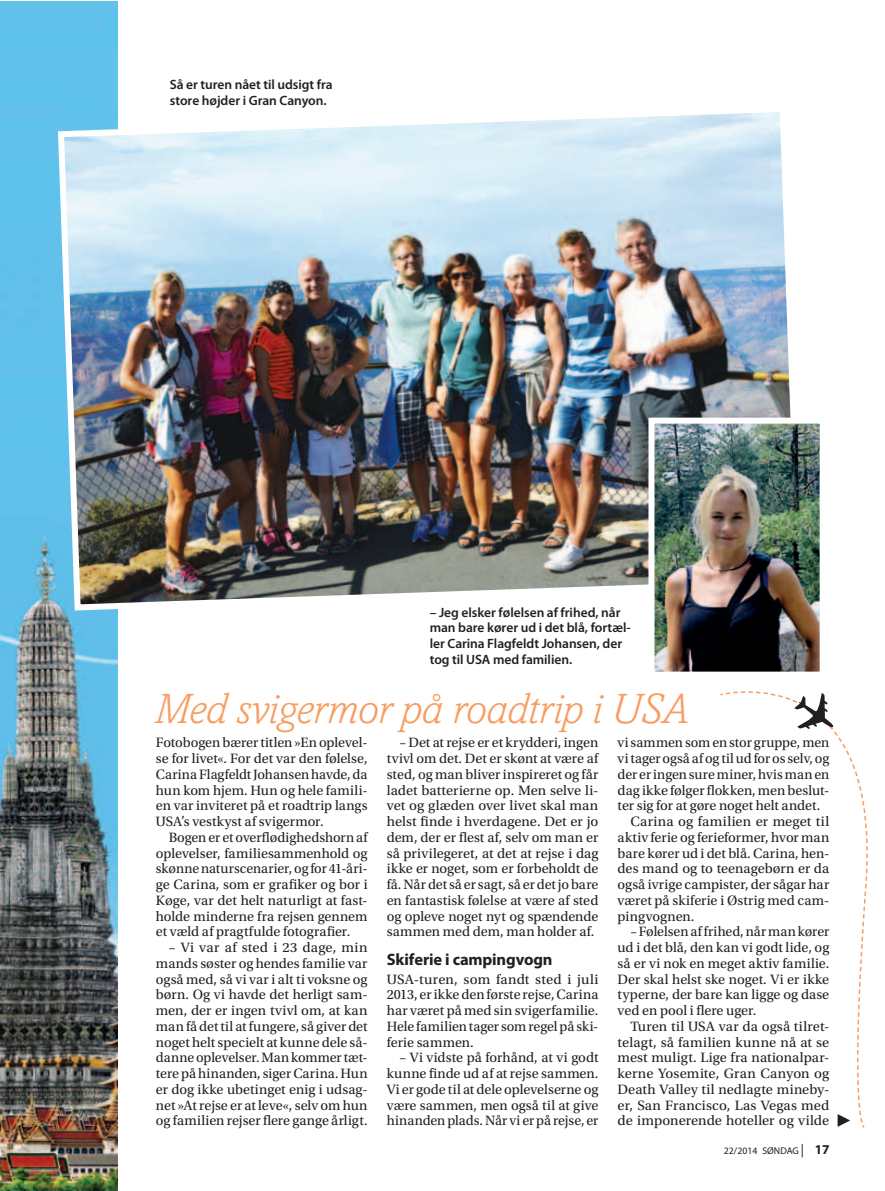
<style>
.page{position:relative;width:885px;height:1191px;background:#fff}
.page>*{position:absolute;margin:0;border:0;box-sizing:border-box;transform-origin:0 0}
.t1{font:italic 300 43.5px "Amasis MT Std";letter-spacing:-.015em;color:#f89d61}
.t2{font:700 16.5px "Myriad Pro";letter-spacing:-.01em;color:#231f20}
.t3{font:14.25px/15.8px "Utopia Std";color:#231f20;text-align:justify}
.t4{font:600 13.5px/15.8px "Myriad Pro";letter-spacing:-.005em;color:#231f20}
.t5{font:9.75px "Myriad Pro";color:#231f20}
.s1{font-size:13.5px}
.s2{font-weight:700;font-size:13.5px}
</style>
<div class="page">
<img style="left:0;top:1px;width:117px;height:1190px">
<img style="left:55px;top:103px;width:736px;height:510px">
<img style="left:655px;top:424px;width:163px;height:246px">
<div style="left:648px;top:417px;width:177px;height:260px;border:6px solid #fff"></div>
<svg style="left:720px;top:693px;width:147px;height:435px"></svg>
<svg style="left:724px;top:691px;width:144px;height:193px"></svg>
<p class="t4" style="left:170px;top:76px;width:164px">Så er turen nået til udsigt fra store højder i Gran Canyon.</p>
<p class="t4" style="left:429px;top:604px;width:203px">– Jeg elsker følelsen af frihed, når man bare kører ud i det blå, fortæl&shy;ler Carina Flagfeldt Johansen, der tog til USA med familien.</p>
<h1 class="t1" style="left:154px;top:685px;width:536px">Med svigermor på roadtrip i USA</h1>
<p class="t3" style="left:156px;top:735px;width:213px">Fotobogen bærer titlen »En oplevel&shy;se for livet«. For det var den følelse, Carina Flagfeldt Johansen havde, da hun kom hjem. Hun og hele famili&shy;en var inviteret på et roadtrip langs USA’s vestkyst af svigermor.</p>
<p class="t3" style="left:156px;top:829px;width:213px;text-indent:13px">Bogen er et overflødighedshorn af oplevelser, familiesammenhold og skønne naturscenarier, og for 41-åri&shy;ge Carina, som er grafiker og bor i Køge, var det helt naturligt at fast&shy;holde minderne fra rejsen gennem et væld af pragtfulde fotografier.</p>
<p class="t3" style="left:156px;top:940px;width:213px;text-indent:13px">– Vi var af sted i 23 dage, min mands søster og hendes familie var også med, så vi var i alt ti voksne og børn. Og vi havde det herligt sam&shy;men, der er ingen tvivl om, at kan man få det til at fungere, så giver det noget helt specielt at kunne dele så&shy;danne oplevelser. Man kommer tæt&shy;tere på hinanden, siger Carina. Hun er dog ikke ubetinget enig i udsag&shy;net »At rejse er at leve«, selv om hun og familien rejser flere gange årligt.</p>
<p class="t3" style="left:387px;top:735px;width:213px;text-indent:13px">– Det at rejse er et krydderi, ingen tvivl om det. Det er skønt at være af sted, og man bliver inspireret og får ladet batterierne op. Men selve li&shy;vet og glæden over livet skal man helst finde i hverdagene. Det er jo dem, der er flest af, selv om man er så privilegeret, at det at rejse i dag ikke er noget, som er forbeholdt de få. Når det så er sagt, så er det jo bare en fantastisk følelse at være af sted og opleve noget nyt og spændende sammen med dem, man holder af.</p>
<p class="t2" style="left:387px;top:948px;width:167px">Skiferie i campingvogn</p>
<p class="t3" style="left:387px;top:971px;width:213px">USA-turen, som fandt sted i juli 2013, er ikke den første rejse, Carina har været på med sin svigerfamilie.<br>Hele familien tager som regel på ski&shy;ferie sammen.</p>
<p class="t3" style="left:387px;top:1050px;width:213px;text-indent:13px">– Vi vidste på forhånd, at vi godt kunne finde ud af at rejse sammen.<br>Vi er gode til at dele oplevelserne og være sammen, men også til at give hinanden plads. Når vi er på rejse, er</p>
<p class="t3" style="left:617px;top:735px;width:213px">vi sammen som en stor gruppe, men</p>
<p class="t3" style="left:617px;top:751px;width:213px">vi tager også af og til ud for os selv, og</p>
<p class="t3" style="left:617px;top:766px;width:213px">der er ingen sure miner, hvis man en</p>
<p class="t3" style="left:617px;top:782px;width:213px">dag ikke følger flokken, men beslut-</p>
<p class="t3" style="left:617px;top:798px;width:204px">ter sig for at gøre noget helt andet.</p>
<p class="t3" style="left:630px;top:814px;width:200px">Carina og familien er meget til</p>
<p class="t3" style="left:617px;top:829px;width:213px">aktiv ferie og ferieformer, hvor man</p>
<p class="t3" style="left:617px;top:845px;width:213px">bare kører ud i det blå. Carina, hen-</p>
<p class="t3" style="left:617px;top:861px;width:213px">des mand og to teenagebørn er da</p>
<p class="t3" style="left:617px;top:877px;width:213px">også ivrige campister, der sågar har</p>
<p class="t3" style="left:617px;top:892px;width:213px">været på skiferie i Østrig med cam-</p>
<p class="t3" style="left:617px;top:908px;width:78px">pingvognen.</p>
<p class="t3" style="left:617px;top:924px;width:213px;text-indent:13px">– Følelsen af frihed, når man kører ud i det blå, den kan vi godt lide, og så er vi nok en meget aktiv familie.<br>Der skal helst ske noget. Vi er ikke typerne, der bare kan ligge og dase ved en pool i flere uger.</p>
<p class="t3" style="left:617px;top:1018px;width:213px;text-indent:13px">Turen til USA var da også tilret&shy;telagt, så familien kunne nå at se mest muligt. Lige fra nationalpar&shy;kerne Yosemite, Gran Canyon og Death Valley til nedlagte mineby&shy;er, San Francisco, Las Vegas med de imponerende hoteller og vilde</p>
<p class="t5" style="left:723px;top:1145px;width:107px">22/2014 SØNDAG <span class="s1">|</span> <span class="s2">17</span></p>
</div>
